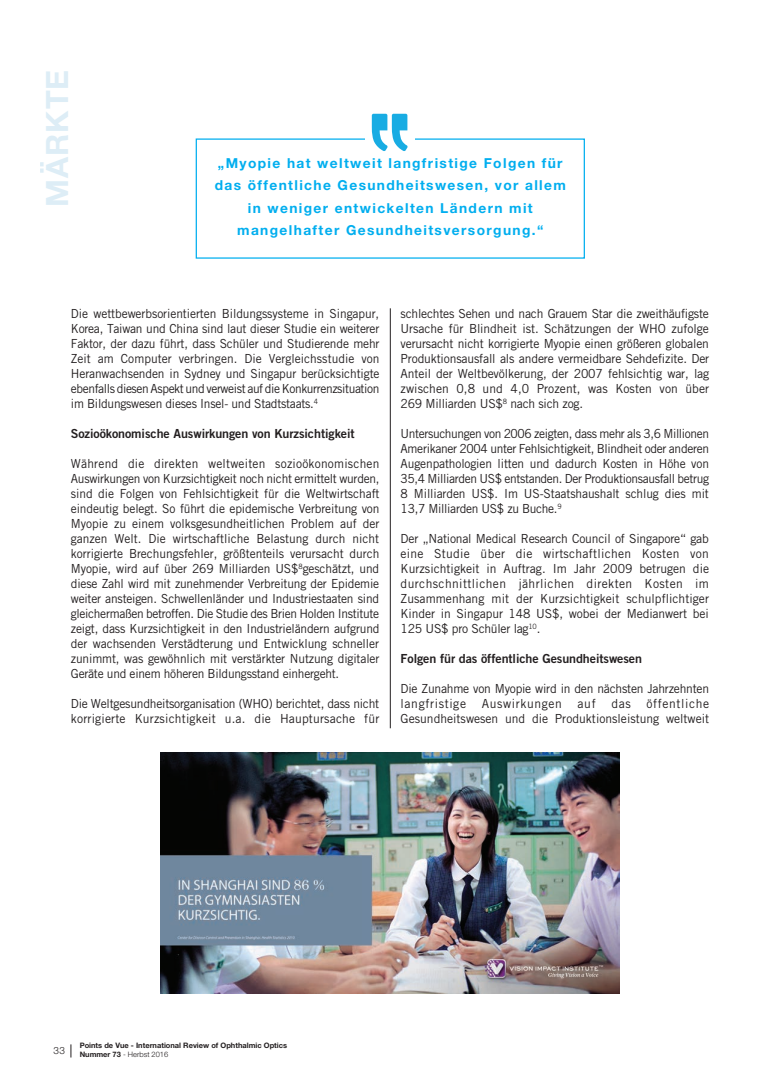
<style>
.page{position:relative;width:780px;height:1088px;background:#fff}
.page>*{position:absolute;margin:0;border:0;box-sizing:border-box;transform-origin:0 0}
.t1{font:700 30.75px "Helvetica Neue LT Std";letter-spacing:.03em;color:#ddedf6}
.t2{font:700 13.75px/22.5px "Helvetica Neue LT Std";letter-spacing:.1em;color:#00aeef;text-align:center}
.t3{font:12.5px/15px "Trade Gothic LT Std";letter-spacing:-.02em;color:#231f20;text-align:justify;scale:.96 1}
.t4{font:12.5px/15px "Trade Gothic LT Std";letter-spacing:-.02em;color:#231f20}
.t5{font:12.5px "Trade Gothic LT Std Bd 2";letter-spacing:-.005em;color:#231f20}
.t6{font:12.5px/15px "Trade Gothic LT Std";color:#231f20;text-align:right}
.t7{font:12.5px "Trade Gothic LT Std";letter-spacing:.05em;color:#231f20}
.t8{font:300 10px "Helvetica Neue LT Std";color:#231f20}
.t9{font:700 7.5px/9px "Helvetica Neue LT Std";color:#231f20}
.s1{font-weight:300}
</style>
<div class="page">
<svg style="left:71px;top:1044px;width:1px;height:13px"></svg>
<hr style="left:390px;top:308px;width:1px;height:420px;background:#231f20">
<img style="left:160px;top:753px;width:459px;height:241px">
<svg style="left:372px;top:114px;width:35px;height:37px"></svg>
<h1 class="t1" style="left:38px;top:207px;width:138px;rotate:-90deg">MÄRKTE</h1>
<p class="t2" style="left:215px;top:151px;width:353px">„Myopie hat weltweit langfristige Folgen für das öffentliche Gesundheitswesen, vor allem in weniger entwickelten Ländern mit mangelhafter Gesundheitsversorgung.“</p>
<p class="t3" style="left:71px;top:306px;width:323px">Die wettbewerbsorientierten Bildungssysteme in Singapur, Korea, Taiwan und China sind laut dieser Studie ein weiterer Faktor, der dazu führt, dass Schüler und Studierende mehr Zeit am Computer verbringen. Die Vergleichsstudie von Heranwachsenden in Sydney und Singapur berücksichtigte ebenfalls diesen Aspekt und verweist auf die Konkurrenzsituation im Bildungswesen dieses Insel- und Stadtstaats.<sup>4</sup></p>
<p class="t5" style="left:71px;top:426px;width:285px">Sozioökonomische Auswirkungen von Kurzsichtigkeit</p>
<p class="t3" style="left:71px;top:456px;width:323px">Während die direkten weltweiten sozioökonomischen Auswirkungen von Kurzsichtigkeit noch nicht ermittelt wurden, sind die Folgen von Fehlsichtigkeit für die Weltwirtschaft eindeutig belegt. So führt die epidemische Verbreitung von Myopie zu einem volksgesundheitlichen Problem auf der ganzen Welt. Die wirtschaftliche Belastung durch nicht korrigierte Brechungsfehler, größtenteils verursacht durch Myopie, wird auf über 269 Milliarden US$<sup>8</sup>geschätzt, und diese Zahl wird mit zunehmender Verbreitung der Epidemie weiter ansteigen. Schwellenländer und Industriestaaten sind gleichermaßen betroffen. Die Studie des Brien Holden Institute zeigt, dass Kurzsichtigkeit in den Industrieländern aufgrund der wachsenden Verstädterung und Entwicklung schneller zunimmt, was gewöhnlich mit verstärkter Nutzung digitaler Geräte und einem höheren Bildungsstand einhergeht.</p>
<p class="t4" style="left:71px;top:696px;width:310px">Die Weltgesundheitsorganisation (WHO) berichtet, dass nicht korrigierte Kurzsichtigkeit u.a. die Hauptursache für</p>
<p class="t4" style="left:400px;top:306px;width:310px;text-align:justify">schlechtes Sehen und nach Grauem Star die zweithäufigste Ursache für Blindheit ist. Schätzungen der WHO zufolge verursacht nicht korrigierte Myopie einen größeren globalen Produktionsausfall als andere vermeidbare Sehdefizite. Der Anteil der Weltbevölkerung, der 2007 fehlsichtig war, lag zwischen 0,8 und 4,0 Prozent, was Kosten von über 269 Milliarden US$<sup>8</sup> nach sich zog.</p>
<p class="t3" style="left:400px;top:426px;width:323px">Untersuchungen von 2006 zeigten, dass mehr als 3,6 Millionen Amerikaner 2004 unter Fehlsichtigkeit, Blindheit oder anderen Augenpathologien litten und dadurch Kosten in Höhe von 35,4 Milliarden US$ entstanden. Der Produktionsausfall betrug 8 Milliarden US$. Im US-Staatshaushalt schlug dies mit 13,7 Milliarden US$ zu Buche.<sup>9</sup></p>
<p class="t4" style="left:400px;top:531px;width:310px;text-align:justify">Der „National Medical Research Council of Singapore“ gab eine Studie über die wirtschaftlichen Kosten von Kurzsichtigkeit in Auftrag. Im Jahr 2009 betrugen die durchschnittlichen jährlichen direkten Kosten im Zusammenhang mit der Kurzsichtigkeit schulpflichtiger Kinder in Singapur 148 US$, wobei der Medianwert bei 125 US$ pro Schüler lag<sup>10</sup>.</p>
<p class="t5" style="left:400px;top:651px;width:243px">Folgen für das öffentliche Gesundheitswesen</p>
<p class="t4" style="left:400px;top:681px;width:310px">Die Zunahme von Myopie wird in den nächsten Jahrzehnten langfristige</p>
<p class="t6" style="left:400px;top:696px;width:310px">öffentliche<br>Gesundheitswesen und die Produktionsleistung weltweit</p>
<p class="t7" style="left:481px;top:696px;width:82px">Auswirkungen</p>
<p class="t4" style="left:577px;top:696px;width:20px">auf</p>
<p class="t4" style="left:611px;top:696px;width:21px">das</p>
<p class="t8" style="left:53px;top:1044px;width:13px">33</p>
<p class="t9" style="left:80px;top:1041px;width:209px">Points de Vue - International Review of Ophthalmic Optics<br>Nummer 73 <span class="s1">- Herbst 2016</span></p>
</div>
